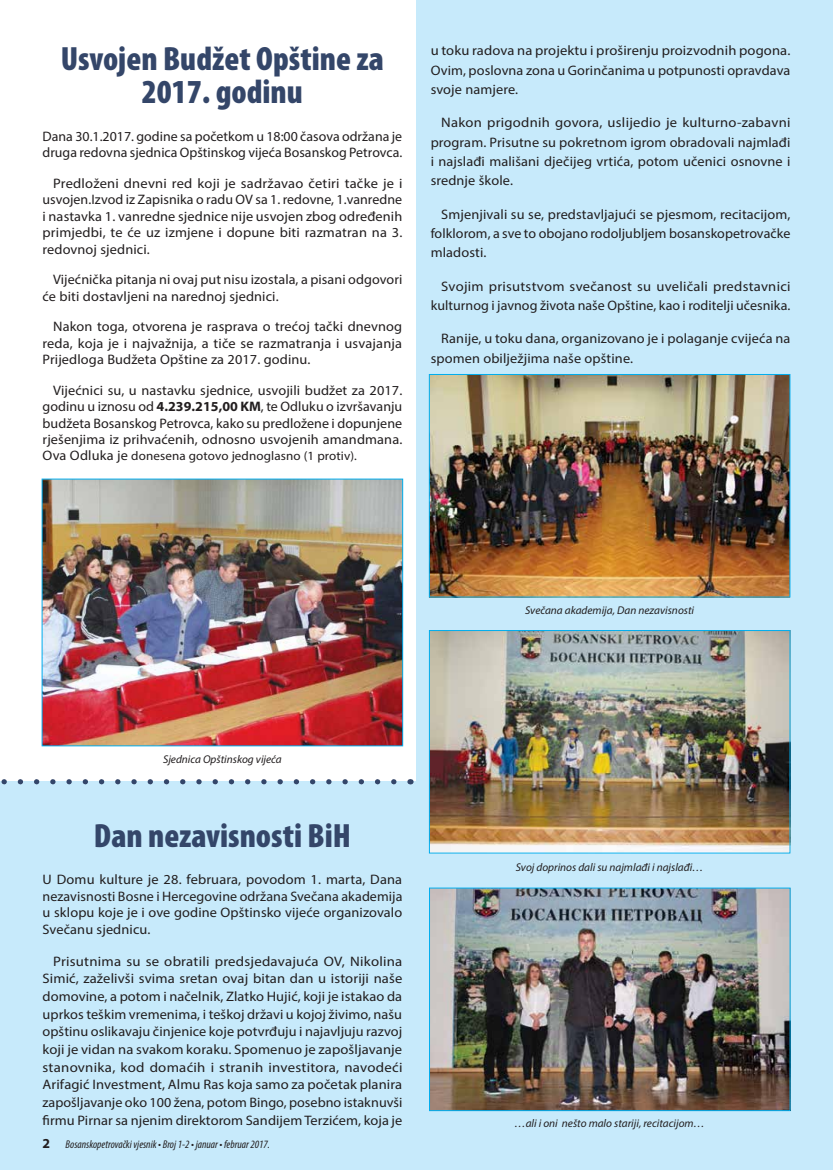
<style>
.page{position:relative;width:833px;height:1170px;background:#fff}
.page>*{position:absolute;margin:0;border:0;box-sizing:border-box;transform-origin:0 0}
.t1{font:900 condensed 33.75px/32.6px "Myriad Pro";color:#344669;text-align:center}
.t2{font:13.75px/16.4px "Myriad Pro";letter-spacing:.01em;color:#221e1f;text-align:justify;scale:1.04 1}
.t3{font:13.75px/17.6px "Myriad Pro";letter-spacing:.01em;color:#221e1f;text-align:justify;scale:1.08 1}
.t4{font:13.75px/19.2px "Myriad Pro";letter-spacing:.01em;color:#221e1f;text-align:justify;scale:1.06 1}
.t5{font:13.75px/16.4px "Myriad Pro";letter-spacing:.01em;color:#221e1f;text-align:justify;scale:1.05 1}
.t6{font:13.75px/16.4px "Myriad Pro";letter-spacing:.01em;color:#221e1f}
.t7{font:12.62px "Myriad Pro";letter-spacing:.01em;color:#221e1f;scale:1.04 1}
.t8{font:italic 11.25px "Myriad Pro";color:#221e1f}
.t9{font:italic condensed 11.25px "Myriad Pro";color:#221e1f}
.s1{font-weight:700}
.s2{font-size:13.75px}
.s3{font-weight:700;font-style:normal;font-stretch:normal;font-size:13.75px}
</style>
<div class="page">
<div style="left:0;top:781px;width:833px;height:388px;background:#c7eafb"></div>
<div style="left:416px;top:0;width:417px;height:790px;background:#c7eafb"></div>
<img style="left:44px;top:480px;width:357px;height:264px">
<img style="left:431px;top:376px;width:357px;height:219px">
<div style="left:429px;top:374px;width:361px;height:223px;border:1px solid #00aeef"></div>
<img style="left:431px;top:632px;width:357px;height:219px">
<div style="left:429px;top:630px;width:361px;height:223px;border:1px solid #00aeef"></div>
<img style="left:431px;top:889px;width:357px;height:219px">
<svg style="left:1px;top:779px;width:393px;height:5px"></svg>
<h1 class="t1" style="left:61px;top:42px;width:324px">Usvojen Budžet Opštine za<br>2017. godinu</h1>
<p class="t6" style="left:43px;top:128px;width:361px">Dana 30.1.2017. godine sa početkom u 18:00 časova održana je druga redovna sjednica Opštinskog vijeća Bosanskog Petrovca.</p>
<p class="t5" style="left:43px;top:175px;width:344px;text-indent:11px">Predloženi dnevni red koji je sadržavao četiri tačke je i usvojen.Izvod iz Zapisnika o radu OV sa 1. redovne, 1.vanredne i nastavka 1. vanredne sjednice nije usvojen zbog određenih primjedbi, te će uz izmjene i dopune biti razmatran na 3. redovnoj sjednici.</p>
<p class="t6" style="left:43px;top:271px;width:361px;text-indent:11px">Vijećnička pitanja ni ovaj put nisu izostala, a pisani odgovori će biti dostavljeni na narednoj sjednici.</p>
<p class="t2" style="left:43px;top:318px;width:347px;text-indent:11px">Nakon toga, otvorena je rasprava o trećoj tački dnevnog reda, koja je i najvažnija, a tiče se razmatranja i usvajanja Prijedloga Budžeta Opštine za 2017. godinu.</p>
<p class="t2" style="left:43px;top:381px;width:347px;text-indent:11px">Vijećnici su, u nastavku sjednice, usvojili budžet za 2017. godinu u iznosu od <span class="s1">4.239.215,00 KM</span>, te Odluku o izvršavanju budžeta Bosanskog Petrovca, kako su predložene i dopunjene rješenjima iz prihvaćenih, odnosno usvojenih amandmana.</p>
<p class="t7" style="left:43px;top:448px;width:304px"><span class="s2">Ova Odluka je</span> donesena gotovo jednoglasno (1 protiv).</p>
<p class="t4" style="left:431px;top:41px;width:341px">u toku radova na projektu i proširenju proizvodnih pogona.<br>Ovim, poslovna zona u Gorinčanima u potpunosti opravdava svoje namjere.</p>
<p class="t4" style="left:431px;top:113px;width:341px;text-indent:11px">Nakon prigodnih govora, uslijedio je kulturno-zabavni program. Prisutne su pokretnom igrom obradovali najmlađi i najslađi mališani dječijeg vrtića, potom učenici osnovne i srednje škole.</p>
<p class="t2" style="left:431px;top:204px;width:347px;line-height:19.2px;text-indent:11px">Smjenjivali su se, predstavljajući se pjesmom, recitacijom, folklorom, a sve to obojano rodoljubljem bosanskopetrovačke mladosti.</p>
<p class="t4" style="left:431px;top:276px;width:341px;text-align:right">Svojim prisutstvom svečanost su uveličali predstavnici kulturnog i javnog života naše Opštine, kao i roditelji učesnika.</p>
<p class="t2" style="left:431px;top:329px;width:347px;line-height:19.2px;text-indent:11px">Ranije, u toku dana, organizovano je i polaganje cvijeća na spomen obilježjima naše opštine.</p>
<p class="t8" style="left:163px;top:752px;width:120px">Sjednica Opštinskog vijeća</p>
<h1 class="t1" style="left:94px;top:818px;width:259px">Dan nezavisnosti BiH</h1>
<p class="t5" style="left:43px;top:871px;width:344px">U Domu kulture je 28. februara, povodom 1. marta, Dana nezavisnosti Bosne i Hercegovine održana Svečana akademija u sklopu koje je i ove godine Opštinsko vijeće organizovalo Svečanu sjednicu.</p>
<p class="t3" style="left:43px;top:951px;width:335px;text-indent:11px">Prisutnima su se obratili predsjedavajuća OV, Nikolina Simić, zaželivši svima sretan ovaj bitan dan u istoriji naše domovine, a potom i načelnik, Zlatko Hujić, koji je istakao da uprkos teškim vremenima, i teškoj državi u kojoj živimo, našu opštinu oslikavaju činjenice koje potvrđuju i najavljuju razvoj koji je vidan na svakom koraku. Spomenuo je zapošljavanje stanovnika, kod domaćih i stranih investitora, navodeći Arifagić Investment, Almu Ras koja samo za početak planira zapošljavanje oko 100 žena, potom Bingo, posebno istaknuvši firmu Pirnar sa njenim direktorom Sandijem Terzićem, koja je</p>
<p class="t9" style="left:43px;top:1137px;width:229px"><span class="s3">2</span> Bosanskopetrovački vjesnik • Broj 1-2 • januar • februar 2017.</p>
<p class="t8" style="left:525px;top:602px;width:170px">Svečana akademija, Dan nezavisnosti</p>
<p class="t8" style="left:516px;top:860px;width:189px">Svoj doprinos dali su najmlađi i najslađi…</p>
<p class="t8" style="left:514px;top:1116px;width:192px">…ali i oni nešto malo stariji, recitacijom…</p>
</div>
